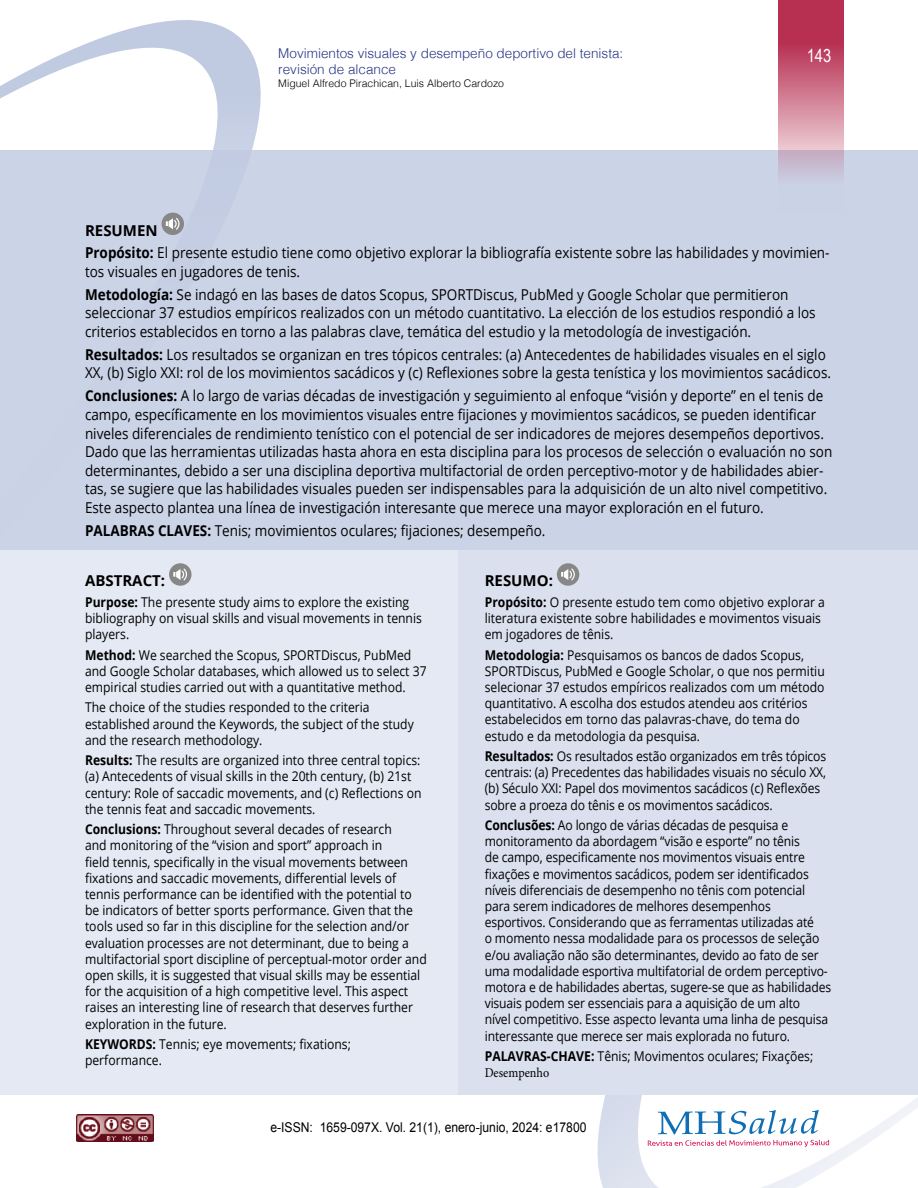
<style>
.page{position:relative;width:918px;height:1188px;background:#fff}
.page>*{position:absolute;margin:0;border:0;box-sizing:border-box;transform-origin:0 0}
.t1{font:18px "Arial Narrow";color:#fff}
.t2{font:15px/18.6px "Open Sans";color:#000;scale:.9 1}
.t3{font:700 15px "Open Sans";color:#000}
.t4{font:13.5px/16.2px "Open Sans";color:#000;scale:.9 1}
.t5{font:300 13.5px/16.2px "Helvetica";color:#283583}
.t6{font:13.5px "Arial";color:#000;scale:.9 1}
.t7{font:13.5px "Minion Pro";color:#000;scale:.9 1}
.t8{font:300 10.5px "Helvetica";color:#000}
.s1{font-weight:700}
</style>
<div class="page">
<div style="left:0;top:150px;width:918px;height:400px;background:#cbd3e6"></div>
<svg style="left:584px;top:1094px;width:334px;height:94px"></svg>
<svg style="left:778px;top:0;width:66px;height:177px;background:#c9738b"></svg>
<svg style="left:0;top:20px;width:261px;height:215px"></svg>
<svg style="left:648px;top:1107px;width:181px;height:41px"></svg>
<img style="left:77px;top:1115px;width:76px;height:27px">
<div style="left:0;top:550px;width:459px;height:544px;background:#e5e9f3"></div>
<div style="left:459px;top:550px;width:459px;height:544px;background:#dae0ee"></div>
<div style="left:162px;top:213px;width:22px;height:22px;background:#878787;border-radius:50%"></div>
<svg style="left:166px;top:218px;width:14px;height:12px"></svg>
<div style="left:169px;top:563px;width:23px;height:23px;background:#878787;border-radius:50%"></div>
<svg style="left:173px;top:568px;width:14px;height:12px"></svg>
<div style="left:557px;top:563px;width:22px;height:23px;background:#878787;border-radius:50%"></div>
<svg style="left:561px;top:568px;width:14px;height:12px"></svg>
<p class="t5" style="left:278px;top:44px;width:347px">Movimientos visuales y desempeño deportivo del tenista: revisión de alcance</p>
<p class="t8" style="left:278px;top:74px;width:227px">Miguel Alfredo Pirachican, Luis Alberto Cardozo</p>
<h1 class="t1" style="left:807px;top:42px;width:26px">143</h1>
<p class="t2" style="left:85px;top:218px;width:829px;line-height:22.8px"><span class="s1">RESUMEN<br>Propósito:</span> El presente estudio tiene como objetivo explorar la bibliografía existente sobre las habilidades y movimien-</p>
<p class="t2" style="left:85px;top:260px;width:783px;line-height:22.8px">tos visuales en jugadores de tenis.<br><span class="s1">Metodología:</span> Se indagó en las bases de datos Scopus, SPORTDiscus, PubMed y Google Scholar que permitieron</p>
<p class="t2" style="left:85px;top:303px;width:813px">seleccionar 37 estudios empíricos realizados con un método cuantitativo. La elección de los estudios respondió a los criterios establecidos en torno a las palabras clave, temática del estudio y la metodología de investigación.</p>
<p class="t2" style="left:85px;top:345px;width:830px"><span class="s1">Resultados:</span> Los resultados se organizan en tres tópicos centrales: (a) Antecedentes de habilidades visuales en el siglo<br>XX, (b) Siglo XXI: rol de los movimientos sacádicos y (c) Reflexiones sobre la gesta tenística y los movimientos sacádicos.</p>
<p class="t2" style="left:85px;top:386px;width:832px"><span class="s1">Conclusiones:</span> A lo largo de varias décadas de investigación y seguimiento al enfoque “visión y deporte” en el tenis de campo, específicamente en los movimientos visuales entre fijaciones y movimientos sacádicos, se pueden identificar niveles diferenciales de rendimiento tenístico con el potencial de ser indicadores de mejores desempeños deportivos.<br>Dado que las herramientas utilizadas hasta ahora en esta disciplina para los procesos de selección o evaluación no son determinantes, debido a ser una disciplina deportiva multifactorial de orden perceptivo-motor y de habilidades abier&shy;tas, se sugiere que las habilidades visuales pueden ser indispensables para la adquisición de un alto nivel competitivo.<br>Este aspecto plantea una línea de investigación interesante que merece una mayor exploración en el futuro.</p>
<p class="t2" style="left:85px;top:521px;width:513px"><span class="s1">PALABRAS CLAVES:</span> Tenis; movimientos oculares; fijaciones; desempeño.</p>
<p class="t3" style="left:85px;top:570px;width:82px">ABSTRACT:</p>
<p class="t4" style="left:85px;top:593px;width:376px"><span class="s1">Purpose:</span> The presente study aims to explore the existing bibliography on visual skills and visual movements in tennis players.</p>
<p class="t4" style="left:85px;top:646px;width:381px"><span class="s1">Method:</span> We searched the Scopus, SPORTDiscus, PubMed and Google Scholar databases, which allowed us to select 37 empirical studies carried out with a quantitative method.</p>
<p class="t4" style="left:85px;top:699px;width:367px">The choice of the studies responded to the criteria established around the Keywords, the subject of the study and the research methodology.</p>
<p class="t4" style="left:85px;top:752px;width:375px"><span class="s1">Results:</span> The results are organized into three central topics: (a) Antecedents of visual skills in the 20th century, (b) 21st century: Role of saccadic movements, and (c) Reflections on the tennis feat and saccadic movements.</p>
<p class="t4" style="left:85px;top:821px;width:381px"><span class="s1">Conclusions:</span> Throughout several decades of research<br>and monitoring of the “vision and sport” approach in<br>field tennis, specifically in the visual movements between fixations and saccadic movements, differential levels of tennis performance can be identified with the potential to be indicators of better sports performance. Given that the tools used so far in this discipline for the selection and/or evaluation processes are not determinant, due to being a multifactorial sport discipline of perceptual-motor order and open skills, it is suggested that visual skills may be essential for the acquisition of a high competitive level. This aspect raises an interesting line of research that deserves further exploration in the future.</p>
<p class="t4" style="left:85px;top:1036px;width:297px"><span class="s1">KEYWORDS:</span> Tennis; eye movements; fixations; performance.</p>
<p class="t3" style="left:485px;top:570px;width:70px">RESUMO:</p>
<p class="t4" style="left:485px;top:593px;width:380px"><span class="s1">Propósito:</span> O presente estudo tem como objetivo explorar a literatura existente sobre habilidades e movimentos visuais em jogadores de tênis.</p>
<p class="t4" style="left:485px;top:646px;width:379px"><span class="s1">Metodologia:</span> Pesquisamos os bancos de dados Scopus, SPORTDiscus, PubMed e Google Scholar, o que nos permitiu selecionar 37 estudos empíricos realizados com um método quantitativo. A escolha dos estudos atendeu aos critérios estabelecidos em torno das palavras-chave, do tema do estudo e da metodologia da pesquisa.</p>
<p class="t4" style="left:485px;top:748px;width:381px"><span class="s1">Resultados:</span> Os resultados estão organizados em três tópicos centrais: (a) Precedentes das habilidades visuais no século XX, (b) Século XXI: Papel dos movimentos sacádicos (c) Reflexões sobre a proeza do tênis e os movimentos sacádicos.</p>
<p class="t4" style="left:485px;top:817px;width:386px"><span class="s1">Conclusões:</span> Ao longo de várias décadas de pesquisa e monitoramento da abordagem “visão e esporte” no tênis<br>de campo, especificamente nos movimentos visuais entre fixações e movimentos sacádicos, podem ser identificados níveis diferenciais de desempenho no tênis com potencial para serem indicadores de melhores desempenhos esportivos. Considerando que as ferramentas utilizadas até<br>o momento nessa modalidade para os processos de seleção e/ou avaliação não são determinantes, devido ao fato de ser uma modalidade esportiva multifatorial de ordem perceptivo&shy;motora e de habilidades abertas, sugere-se que as habilidades visuais podem ser essenciais para a aquisição de um alto<br>nível competitivo. Esse aspecto levanta uma linha de pesquisa interessante que merece ser mais explorada no futuro.</p>
<p class="t4" style="left:485px;top:1048px;width:367px"><span class="s1">PALAVRAS-CHAVE:</span> Tênis; Movimentos oculares; Fixações;</p>
<p class="t7" style="left:485px;top:1063px;width:73px">Desempenho</p>
<p class="t6" style="left:270px;top:1118px;width:353px">e-ISSN: 1659-097X. Vol. 21(1), enero-junio, 2024: e17800</p>
</div>
